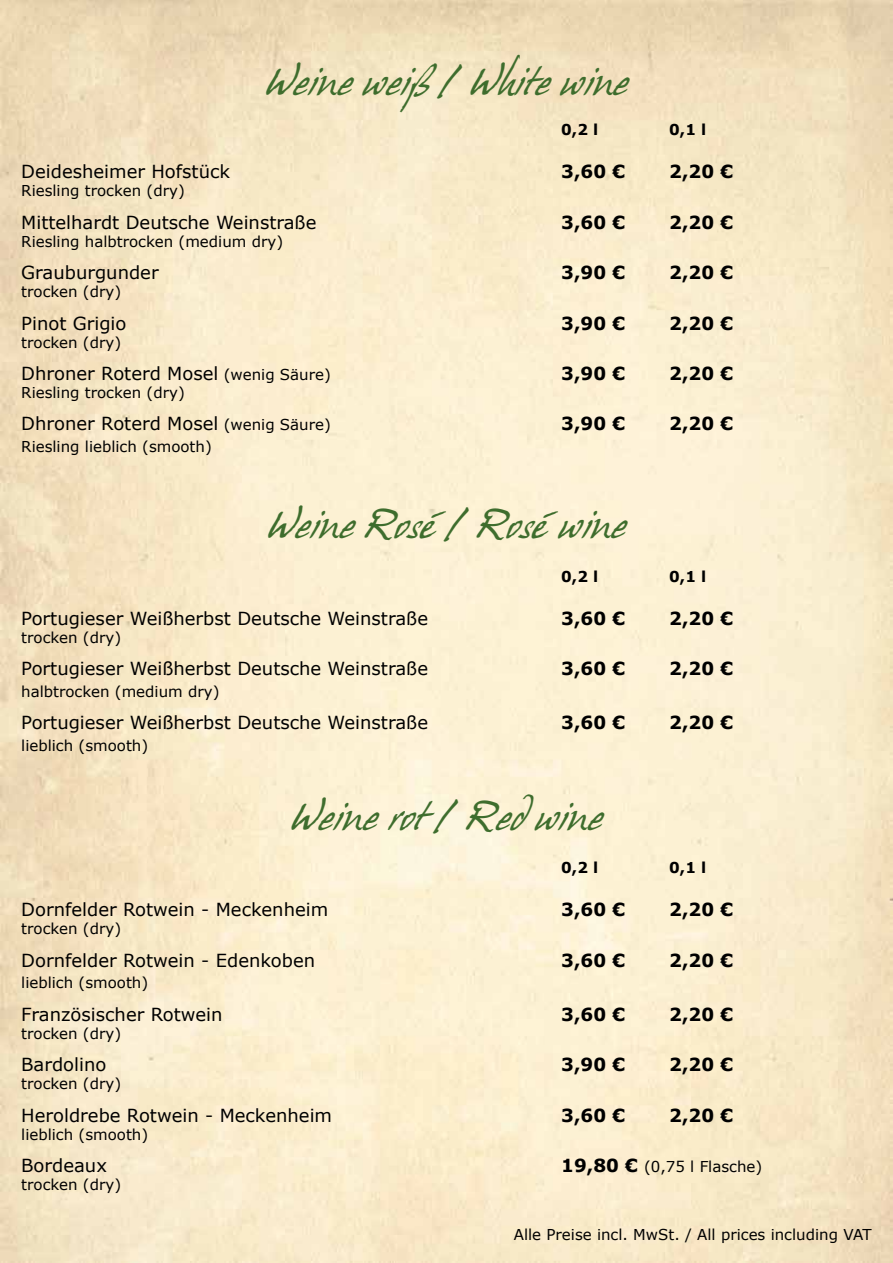
<style>
.page{position:relative;width:893px;height:1263px;background:#fff}
.page>*{position:absolute;margin:0;border:0;box-sizing:border-box;transform-origin:0 0}
.t1{font:36px "Hans Hand";color:#3e6d2d}
.t2{font:18px "Verdana";color:#000}
.t3{font:700 18px "Verdana";color:#000}
.t4{font:15px "Verdana";color:#000}
.t5{font:700 15px "Verdana";color:#000}
.s1{font-size:15px}
.s2{font-weight:700;font-size:18px}
</style>
<div class="page">
<h1 class="t1" style="left:265px;top:62px;width:364px">Weine weiß / White wine</h1>
<p class="t5" style="left:561px;top:119px;width:39px">0,2 l</p>
<p class="t5" style="left:669px;top:119px;width:39px">0,1 l</p>
<p class="t2" style="left:21px;top:159px;width:210px">Deidesheimer Hofstück</p>
<p class="t3" style="left:561px;top:159px;width:65px">3,60 €</p>
<p class="t3" style="left:669px;top:159px;width:65px">2,20 €</p>
<p class="t4" style="left:21px;top:181px;width:165px">Riesling trocken (dry)</p>
<p class="t2" style="left:21px;top:210px;width:297px">Mittelhardt Deutsche Weinstraße</p>
<p class="t3" style="left:561px;top:209px;width:65px">3,60 €</p>
<p class="t3" style="left:669px;top:209px;width:65px">2,20 €</p>
<p class="t4" style="left:21px;top:231px;width:263px">Riesling halbtrocken (medium dry)</p>
<p class="t2" style="left:21px;top:260px;width:139px">Grauburgunder</p>
<p class="t3" style="left:561px;top:260px;width:65px">3,90 €</p>
<p class="t3" style="left:669px;top:260px;width:65px">2,20 €</p>
<p class="t4" style="left:21px;top:281px;width:101px">trocken (dry)</p>
<p class="t2" style="left:21px;top:311px;width:107px">Pinot Grigio</p>
<p class="t3" style="left:561px;top:310px;width:65px">3,90 €</p>
<p class="t3" style="left:669px;top:310px;width:65px">2,20 €</p>
<p class="t4" style="left:21px;top:332px;width:101px">trocken (dry)</p>
<p class="t2" style="left:21px;top:361px;width:311px">Dhroner Roterd Mosel <span class="s1">(wenig Säure)</span></p>
<p class="t3" style="left:561px;top:361px;width:65px">3,90 €</p>
<p class="t3" style="left:669px;top:361px;width:65px">2,20 €</p>
<p class="t4" style="left:21px;top:382px;width:165px">Riesling trocken (dry)</p>
<p class="t2" style="left:21px;top:411px;width:311px">Dhroner Roterd Mosel <span class="s1">(wenig Säure)</span></p>
<p class="t3" style="left:561px;top:411px;width:65px">3,90 €</p>
<p class="t3" style="left:669px;top:411px;width:65px">2,20 €</p>
<p class="t4" style="left:21px;top:436px;width:192px">Riesling lieblich (smooth)</p>
<h1 class="t1" style="left:267px;top:505px;width:360px">Weine Rosé / Rosé wine</h1>
<p class="t5" style="left:561px;top:565px;width:39px">0,2 l</p>
<p class="t5" style="left:669px;top:565px;width:39px">0,1 l</p>
<p class="t2" style="left:21px;top:606px;width:408px">Portugieser Weißherbst Deutsche Weinstraße</p>
<p class="t3" style="left:561px;top:605px;width:65px">3,60 €</p>
<p class="t3" style="left:669px;top:605px;width:65px">2,20 €</p>
<p class="t4" style="left:21px;top:627px;width:101px">trocken (dry)</p>
<p class="t2" style="left:21px;top:656px;width:408px">Portugieser Weißherbst Deutsche Weinstraße</p>
<p class="t3" style="left:561px;top:656px;width:65px">3,60 €</p>
<p class="t3" style="left:669px;top:656px;width:65px">2,20 €</p>
<p class="t4" style="left:21px;top:681px;width:200px">halbtrocken (medium dry)</p>
<p class="t2" style="left:21px;top:710px;width:408px">Portugieser Weißherbst Deutsche Weinstraße</p>
<p class="t3" style="left:561px;top:710px;width:65px">3,60 €</p>
<p class="t3" style="left:669px;top:710px;width:65px">2,20 €</p>
<p class="t4" style="left:21px;top:735px;width:128px">lieblich (smooth)</p>
<h1 class="t1" style="left:291px;top:796px;width:313px">Weine rot / Red wine</h1>
<p class="t5" style="left:561px;top:857px;width:39px">0,2 l</p>
<p class="t5" style="left:669px;top:857px;width:39px">0,1 l</p>
<p class="t2" style="left:21px;top:897px;width:308px">Dornfelder Rotwein - Meckenheim</p>
<p class="t3" style="left:561px;top:897px;width:65px">3,60 €</p>
<p class="t3" style="left:669px;top:897px;width:65px">2,20 €</p>
<p class="t4" style="left:21px;top:919px;width:101px">trocken (dry)</p>
<p class="t2" style="left:21px;top:948px;width:295px">Dornfelder Rotwein - Edenkoben</p>
<p class="t3" style="left:561px;top:947px;width:65px">3,60 €</p>
<p class="t3" style="left:669px;top:947px;width:65px">2,20 €</p>
<p class="t4" style="left:21px;top:973px;width:128px">lieblich (smooth)</p>
<p class="t2" style="left:21px;top:1002px;width:203px">Französischer Rotwein</p>
<p class="t3" style="left:561px;top:1001px;width:65px">3,60 €</p>
<p class="t3" style="left:669px;top:1001px;width:65px">2,20 €</p>
<p class="t4" style="left:21px;top:1023px;width:101px">trocken (dry)</p>
<p class="t2" style="left:21px;top:1052px;width:87px">Bardolino</p>
<p class="t3" style="left:561px;top:1052px;width:65px">3,90 €</p>
<p class="t3" style="left:669px;top:1052px;width:65px">2,20 €</p>
<p class="t4" style="left:21px;top:1073px;width:101px">trocken (dry)</p>
<p class="t2" style="left:21px;top:1103px;width:312px">Heroldrebe Rotwein - Meckenheim</p>
<p class="t3" style="left:561px;top:1102px;width:65px">3,60 €</p>
<p class="t3" style="left:669px;top:1102px;width:65px">2,20 €</p>
<p class="t4" style="left:21px;top:1124px;width:128px">lieblich (smooth)</p>
<p class="t2" style="left:21px;top:1153px;width:87px">Bordeaux</p>
<p class="t4" style="left:561px;top:1156px;width:202px"><span class="s2">19,80 €</span> (0,75 l Flasche)</p>
<p class="t4" style="left:21px;top:1174px;width:101px">trocken (dry)</p>
<p class="t4" style="left:514px;top:1225px;width:359px">Alle Preise incl. MwSt. / All prices including VAT</p>
</div>
